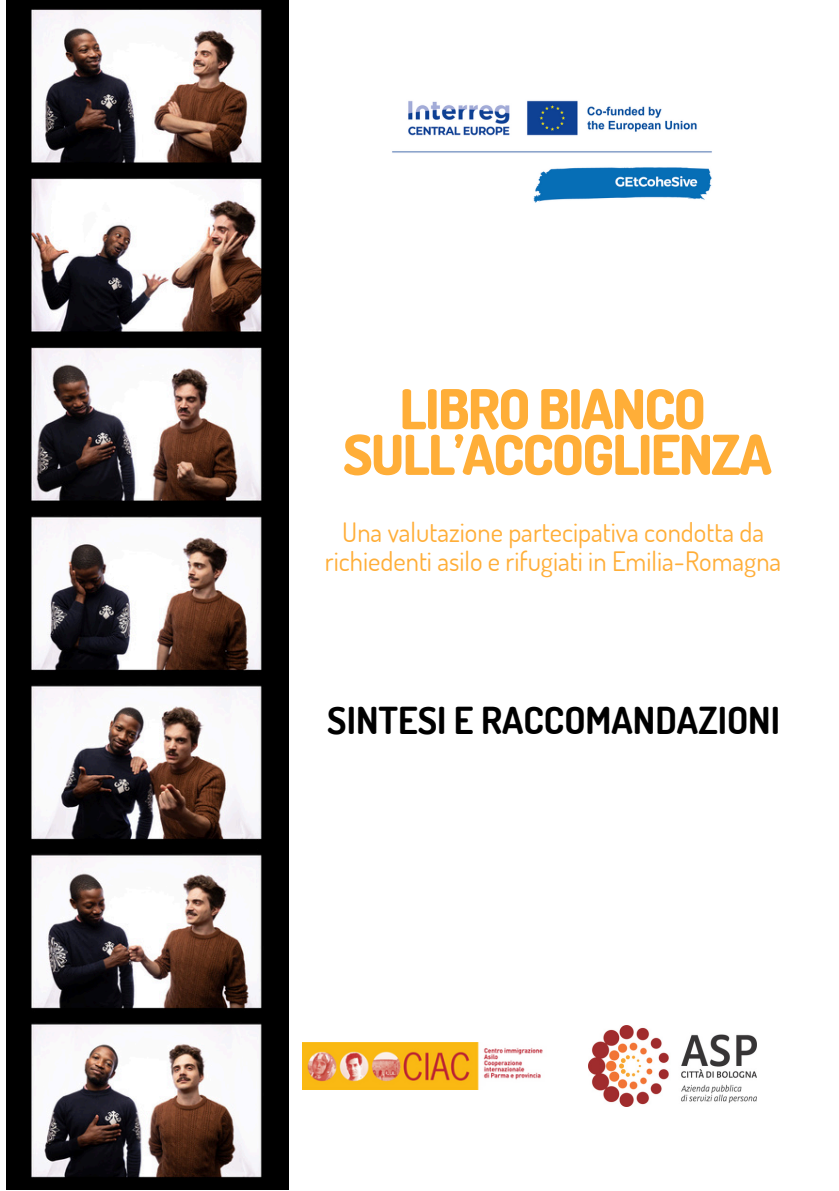
<style>
.page{position:relative;width:839px;height:1191px;background:#fff}
.page>*{position:absolute;margin:0;border:0;box-sizing:border-box;transform-origin:0 0}
.t1{font:800 55px/45.6px "Dosis";letter-spacing:-.03em;color:#ffae38;text-align:center}
.t2{font:700 37.2px "Dosis";color:#000}
.t3{font:26.8px/28.6px "Dosis";color:#ffae38;text-align:center}
</style>
<div class="page">
<img style="left:7px;top:0;width:282px;height:1190px">
<img style="left:392px;top:100px;width:320px;height:103px">
<img style="left:302px;top:1043px;width:241px;height:46px">
<img style="left:588px;top:1026px;width:168px;height:81px">
<p class="t1" style="left:343px;top:385px;width:430px">LIBRO BIANCO<br>SULL’ACCOGLIENZA</p>
<p class="t3" style="left:325px;top:518px;width:458px">Una valutazione partecipativa condotta da richiedenti asilo e rifugiati in Emilia-Romagna</p>
<h1 class="t2" style="left:327px;top:696px;width:454px">SINTESI E RACCOMANDAZIONI</h1>
</div>
